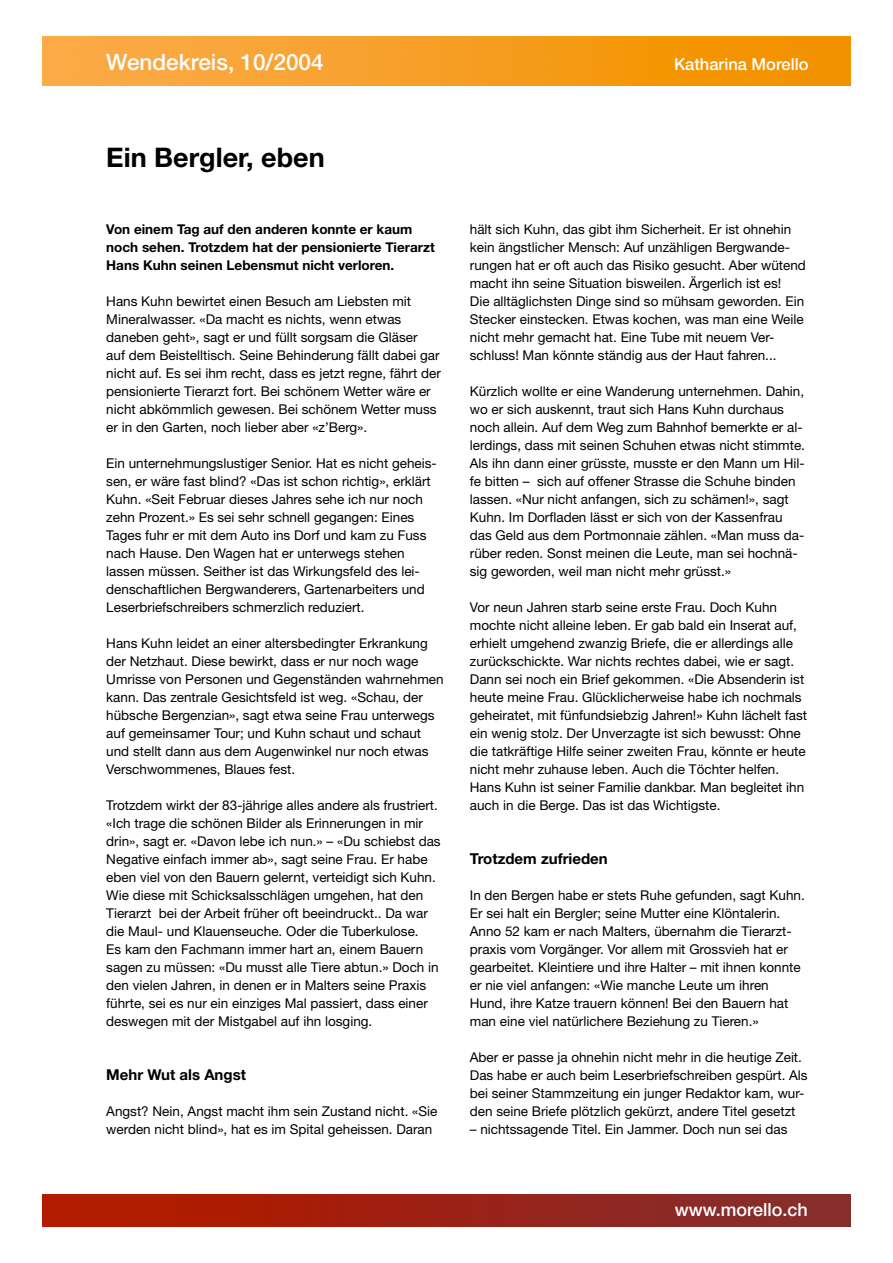
<style>
.page{position:relative;width:893px;height:1263px;background:#fff}
.page>*{position:absolute;margin:0;border:0;box-sizing:border-box;transform-origin:0 0}
.t1{font:700 27px "Helvetica Neue";color:#000}
.t2{font:500 22.5px "Helvetica Neue";color:#fff}
.t3{font:500 18px "Helvetica Neue";color:#fff}
.t4{font:500 16.5px "Helvetica Neue";color:#fff}
.t5{font:700 15px "Helvetica Neue";color:#000}
.t6{font:13.5px/18px "Helvetica Neue";color:#000}
.t7{font:700 13.5px/18px "Helvetica Neue";color:#000}
</style>
<div class="page">
<img style="left:43px;top:1194px;width:807px;height:32px">
<img style="left:43px;top:37px;width:807px;height:48px">
<h2 class="t2" style="left:106px;top:49px;width:219px">Wendekreis, 10/2004</h2>
<p class="t4" style="left:674px;top:54px;width:136px">Katharina Morello</p>
<h1 class="t1" style="left:106px;top:141px;width:220px">Ein Bergler, eben</h1>
<p class="t7" style="left:106px;top:220px;width:330px">Von einem Tag auf den anderen konnte er kaum noch sehen. Trotzdem hat der pensionierte Tierarzt<br>Hans Kuhn seinen Lebensmut nicht verloren.</p>
<p class="t6" style="left:106px;top:292px;width:336px">Hans Kuhn bewirtet einen Besuch am Liebsten mit Mineralwasser. «Da macht es nichts, wenn etwas daneben geht», sagt er und füllt sorgsam die Gläser<br>auf dem Beistelltisch. Seine Behinderung fällt dabei gar nicht auf. Es sei ihm recht, dass es jetzt regne, fährt der pensionierte Tierarzt fort. Bei schönem Wetter wäre er nicht abkömmlich gewesen. Bei schönem Wetter muss er in den Garten, noch lieber aber «z’Berg».</p>
<p class="t6" style="left:106px;top:454px;width:332px">Ein unternehmungslustiger Senior. Hat es nicht geheis&shy;sen, er wäre fast blind? «Das ist schon richtig», erklärt Kuhn. «Seit Februar dieses Jahres sehe ich nur noch zehn Prozent.» Es sei sehr schnell gegangen: Eines Tages fuhr er mit dem Auto ins Dorf und kam zu Fuss nach Hause. Den Wagen hat er unterwegs stehen lassen müssen. Seither ist das Wirkungsfeld des lei&shy;denschaftlichen Bergwanderers, Gartenarbeiters und Leserbriefschreibers schmerzlich reduziert.</p>
<p class="t6" style="left:106px;top:634px;width:339px">Hans Kuhn leidet an einer altersbedingter Erkrankung der Netzhaut. Diese bewirkt, dass er nur noch wage Umrisse von Personen und Gegenständen wahrnehmen kann. Das zentrale Gesichtsfeld ist weg. «Schau, der hübsche Bergenzian», sagt etwa seine Frau unterwegs auf gemeinsamer Tour; und Kuhn schaut und schaut und stellt dann aus dem Augenwinkel nur noch etwas Verschwommenes, Blaues fest.</p>
<p class="t6" style="left:106px;top:796px;width:336px">Trotzdem wirkt der 83-jährige alles andere als frustriert. «Ich trage die schönen Bilder als Erinnerungen in mir drin», sagt er. «Davon lebe ich nun.» – «Du schiebst das Negative einfach immer ab», sagt seine Frau. Er habe eben viel von den Bauern gelernt, verteidigt sich Kuhn.<br>Wie diese mit Schicksalsschlägen umgehen, hat den Tierarzt bei der Arbeit früher oft beeindruckt.. Da war die Maul- und Klauenseuche. Oder die Tuberkulose.<br>Es kam den Fachmann immer hart an, einem Bauern sagen zu müssen: «Du musst alle Tiere abtun.» Doch in den vielen Jahren, in denen er in Malters seine Praxis führte, sei es nur ein einziges Mal passiert, dass einer deswegen mit der Mistgabel auf ihn losging.</p>
<p class="t5" style="left:106px;top:1065px;width:141px">Mehr Wut als Angst</p>
<p class="t6" style="left:106px;top:1102px;width:333px">Angst? Nein, Angst macht ihm sein Zustand nicht. «Sie werden nicht blind», hat es im Spital geheissen. Daran</p>
<p class="t6" style="left:470px;top:220px;width:338px">hält sich Kuhn, das gibt ihm Sicherheit. Er ist ohnehin kein ängstlicher Mensch: Auf unzähligen Bergwande&shy;rungen hat er oft auch das Risiko gesucht. Aber wütend macht ihn seine Situation bisweilen. Ärgerlich ist es!<br>Die alltäglichsten Dinge sind so mühsam geworden. Ein Stecker einstecken. Etwas kochen, was man eine Weile nicht mehr gemacht hat. Eine Tube mit neuem Ver&shy;schluss! Man könnte ständig aus der Haut fahren...</p>
<p class="t6" style="left:470px;top:382px;width:337px">Kürzlich wollte er eine Wanderung unternehmen. Dahin, wo er sich auskennt, traut sich Hans Kuhn durchaus noch allein. Auf dem Weg zum Bahnhof bemerkte er al&shy;lerdings, dass mit seinen Schuhen etwas nicht stimmte.<br>Als ihn dann einer grüsste, musste er den Mann um Hil&shy;fe bitten – sich auf offener Strasse die Schuhe binden lassen. «Nur nicht anfangen, sich zu schämen!», sagt Kuhn. Im Dorfladen lässt er sich von der Kassenfrau das Geld aus dem Portmonnaie zählen. «Man muss da&shy;rüber reden. Sonst meinen die Leute, man sei hochnä&shy;sig geworden, weil man nicht mehr grüsst.»</p>
<p class="t6" style="left:470px;top:598px;width:339px">Vor neun Jahren starb seine erste Frau. Doch Kuhn mochte nicht alleine leben. Er gab bald ein Inserat auf, erhielt umgehend zwanzig Briefe, die er allerdings alle zurückschickte. War nichts rechtes dabei, wie er sagt.<br>Dann sei noch ein Brief gekommen. «Die Absenderin ist heute meine Frau. Glücklicherweise habe ich nochmals geheiratet, mit fünfundsiebzig Jahren!» Kuhn lächelt fast ein wenig stolz. Der Unverzagte ist sich bewusst: Ohne die tatkräftige Hilfe seiner zweiten Frau, könnte er heute nicht mehr zuhause leben. Auch die Töchter helfen.<br>Hans Kuhn ist seiner Familie dankbar. Man begleitet ihn auch in die Berge. Das ist das Wichtigste.</p>
<p class="t5" style="left:470px;top:849px;width:139px">Trotzdem zufrieden</p>
<p class="t6" style="left:470px;top:886px;width:336px">In den Bergen habe er stets Ruhe gefunden, sagt Kuhn.<br>Er sei halt ein Bergler; seine Mutter eine Klöntalerin.<br>Anno 52 kam er nach Malters, übernahm die Tierarzt&shy;praxis vom Vorgänger. Vor allem mit Grossvieh hat er gearbeitet. Kleintiere und ihre Halter – mit ihnen konnte er nie viel anfangen: «Wie manche Leute um ihren Hund, ihre Katze trauern können! Bei den Bauern hat man eine viel natürlichere Beziehung zu Tieren.»</p>
<p class="t6" style="left:470px;top:1048px;width:339px">Aber er passe ja ohnehin nicht mehr in die heutige Zeit.<br>Das habe er auch beim Leserbriefschreiben gespürt. Als bei seiner Stammzeitung ein junger Redaktor kam, wur&shy;den seine Briefe plötzlich gekürzt, andere Titel gesetzt</p>
<p class="t6" style="left:470px;top:1120px;width:319px">– nichtssagende Titel. Ein Jammer. Doch nun sei das</p>
<h3 class="t3" style="left:675px;top:1199px;width:135px">www.morello.ch</h3>
</div>
